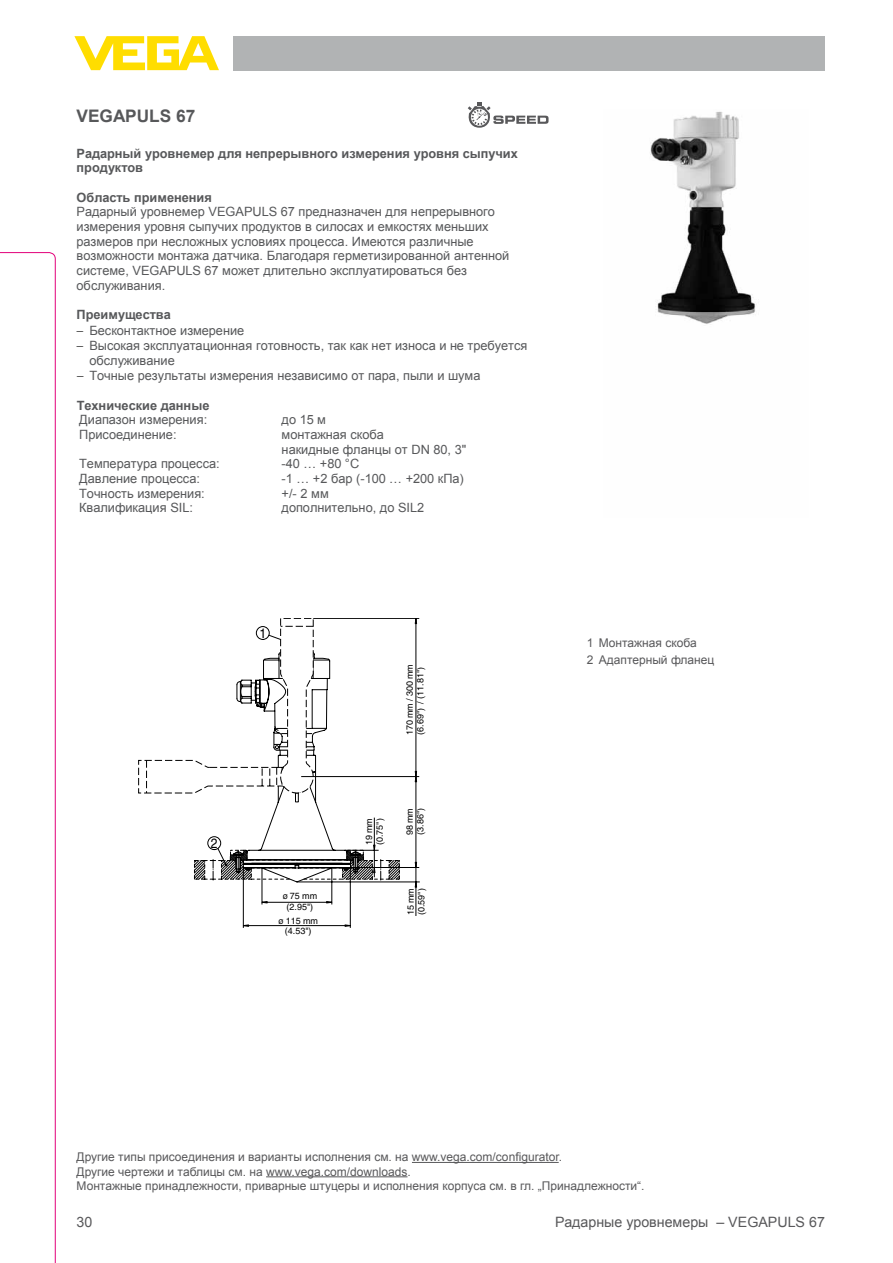
<style>
.page{position:relative;width:893px;height:1263px;background:#fff}
.page>*{position:absolute;margin:0;border:0;box-sizing:border-box;transform-origin:0 0}
.t1{font:700 17.25px "Arial";color:#57585a}
.t2{font:14.25px "Arial";color:#58585a}
.t3{font:13.5px "Helvetica Linotype";color:#000;scale:.9 1}
.t4{font:12.75px/14.7px "Arial";color:#57585a}
.t5{font:700 12.75px/14.7px "Arial";color:#57585a}
.t6{font:12px/14.4px "Arial";color:#58585a}
.t7{font:9px/10.5px "Helvetica Linotype";color:#000}
</style>
<div class="page">
<div style="left:234px;top:36px;width:591px;height:34px;background:#b1b3b4"></div>
<svg style="left:74px;top:36px;width:145px;height:34px"></svg>
<svg style="left:468px;top:102px;width:81px;height:26px"></svg>
<img style="left:650px;top:111px;width:107px;height:213px">
<svg style="left:242px;top:924px;width:7px;height:3px"></svg>
<hr style="left:313px;top:618px;width:106px;height:1px;background:#000">
<hr style="left:416px;top:618px;width:1px;height:298px;background:#000">
<hr style="left:301px;top:776px;width:118px;height:1px;background:#000">
<hr style="left:350px;top:867px;width:69px;height:1px;background:#000">
<hr style="left:297px;top:882px;width:123px;height:1px;background:#000">
<hr style="left:243px;top:925px;width:107px;height:1px;background:#000">
<hr style="left:262px;top:868px;width:1px;height:36px;background:#000">
<hr style="left:332px;top:868px;width:1px;height:36px;background:#000">
<hr style="left:243px;top:868px;width:1px;height:60px;background:#000">
<hr style="left:350px;top:868px;width:1px;height:60px;background:#000">
<svg style="left:138px;top:618px;width:262px;height:285px"></svg>
<hr style="left:345px;top:850px;width:34px;height:1px;background:#000">
<hr style="left:374px;top:818px;width:1px;height:59px;background:#000">
<hr style="left:412px;top:1162px;width:147px;height:1px;background:#58585a">
<hr style="left:266px;top:1176px;width:141px;height:1px;background:#58585a">
<svg style="left:0;top:252px;width:56px;height:1011px"></svg>
<h1 class="t1" style="left:77px;top:105px;width:120px">VEGAPULS 67</h1>
<p class="t5" style="left:77px;top:146px;width:443px">Радарный уровнемер для непрерывного измерения уровня сыпучих продуктов</p>
<p class="t5" style="left:77px;top:190px;width:137px">Область применения</p>
<p class="t4" style="left:77px;top:205px;width:434px">Радарный уровнемер VEGAPULS 67 предназначен для непрерывного измерения уровня сыпучих продуктов в силосах и емкостях меньших размеров при несложных условиях процесса. Имеются различные возможности монтажа датчика. Благодаря герметизированной антенной системе, VEGAPULS 67 может длительно эксплуатироваться без обслуживания.</p>
<p class="t5" style="left:77px;top:307px;width:96px">Преимущества</p>
<p class="t4" style="left:89px;top:323px;width:439px;line-height:15.3px">Бесконтактное измерение<br>Высокая эксплуатационная готовность, так как нет износа и не требуется обслуживание<br>Точные результаты измерения независимо от пара, пыли и шума</p>
<p class="t5" style="left:77px;top:398px;width:134px">Технические данные</p>
<p class="t4" style="left:79px;top:413px;width:129px">Диапазон измерения:</p>
<p class="t4" style="left:282px;top:413px;width:46px">до 15 м</p>
<p class="t4" style="left:79px;top:427px;width:99px">Присоединение:</p>
<p class="t4" style="left:282px;top:427px;width:186px">монтажная скоба<br>накидные фланцы от DN 80, 3"</p>
<p class="t4" style="left:79px;top:456px;width:142px">Температура процесса:</p>
<p class="t4" style="left:282px;top:456px;width:79px">-40 … +80 °C</p>
<p class="t4" style="left:79px;top:471px;width:122px">Давление процесса:</p>
<p class="t4" style="left:282px;top:471px;width:184px">-1 … +2 бар (-100 … +200 кПа)</p>
<p class="t4" style="left:79px;top:486px;width:127px">Точность измерения:</p>
<p class="t4" style="left:282px;top:486px;width:49px">+/- 2 мм</p>
<p class="t4" style="left:79px;top:501px;width:115px">Квалификация SIL:</p>
<p class="t4" style="left:282px;top:501px;width:144px">дополнительно, до SIL2</p>
<p class="t3" style="left:259px;top:625px;width:9px">1</p>
<p class="t3" style="left:211px;top:835px;width:9px">2</p>
<p class="t7" style="left:283px;top:891px;width:36px;text-align:center">ø 75 mm (2.95")</p>
<p class="t7" style="left:279px;top:915px;width:41px;text-align:center">ø 115 mm (4.53")</p>
<p class="t7" style="left:405px;top:735px;width:73px;rotate:-90deg">170 mm / 300 mm (6.69") / (11.81")</p>
<p class="t7" style="left:364px;top:845px;width:29px;rotate:-90deg">19 mm (0.75")</p>
<p class="t7" style="left:405px;top:835px;width:29px;rotate:-90deg">98 mm (3.86")</p>
<p class="t7" style="left:405px;top:915px;width:29px;rotate:-90deg">15 mm (0.59")</p>
<p class="t6" style="left:587px;top:634px;width:129px;line-height:17.7px">1 Монтажная скоба<br>2 Адаптерный фланец</p>
<p class="t6" style="left:77px;top:1150px;width:570px">Другие типы присоединения и варианты исполнения см. на www.vega.com/configurator.<br>Другие чертежи и таблицы см. на www.vega.com/downloads.<br>Монтажные принадлежности, приварные штуцеры и исполнения корпуса см. в гл. „Принадлежности“.</p>
<p class="t2" style="left:77px;top:1212px;width:17px">30</p>
<p class="t2" style="left:555px;top:1212px;width:271px">Радарные уровнемеры – VEGAPULS 67</p>
</div>
